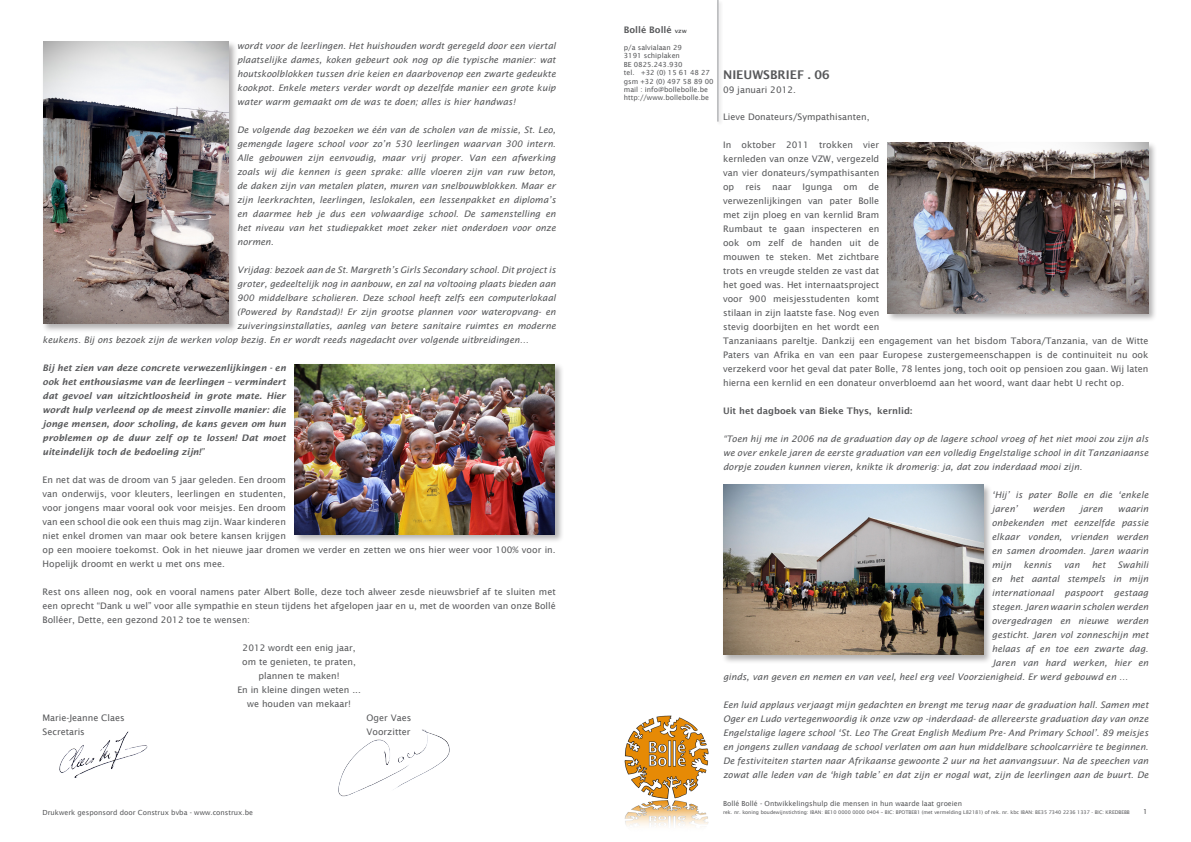
<style>
.page{position:relative;width:1191px;height:842px;background:#fff}
.page>*{position:absolute;margin:0;border:0;box-sizing:border-box;transform-origin:0 0}
.t1{font:600 12px "Lucida Sans";color:#57585a}
.t2{font:italic 9px/14px "Lucida Sans";color:#57585a;text-align:justify}
.t3{font:9px/14px "Lucida Sans";color:#57585a}
.t4{font:italic 600 9px/14px "Lucida Sans";color:#57585a;text-align:justify}
.t5{font:600 9px "Lucida Sans";color:#57585a}
.t6{font:7px/8.4px "Lucida Sans";color:#57585a}
.t7{font:5px "Lucida Sans";color:#57585a}
.s1{font-size:6px}
.s2{font-weight:400}
.s3{color:#fff}
</style>
<div class="page">
<div style="left:721px;top:483px;width:271px;height:181px;background:#231f20;opacity:.35"></div>
<img style="left:723px;top:485px;width:260px;height:170px">
<div style="left:293px;top:363px;width:271px;height:181px;background:#231f20;opacity:.35"></div>
<img style="left:294px;top:364px;width:261px;height:170px">
<div style="left:886px;top:141px;width:271px;height:182px;background:#231f20;opacity:.35"></div>
<img style="left:887px;top:143px;width:261px;height:170px">
<img style="left:624px;top:715px;width:85px;height:111px">
<div style="left:716px;top:0;width:7px;height:126px;background:#231f20;opacity:.45"></div>
<hr style="left:717px;top:0;width:1px;height:122px;background:#939598">
<div style="left:42px;top:40px;width:196px;height:293px;background:#231f20;opacity:.35"></div>
<img style="left:43px;top:42px;width:186px;height:282px">
<img style="left:59px;top:731px;width:89px;height:47px">
<img style="left:338px;top:729px;width:112px;height:68px">
<p class="t5" style="left:624px;top:25px;width:65px">Bollé Bollé <span class="s1">vzw</span></p>
<p class="t6" style="left:624px;top:43px;width:60px">p/a salvialaan 29</p>
<p class="t6" style="left:624px;top:52px;width:60px">3191 schiplaken<br>BE 0825.243.930</p>
<p class="t6" style="left:624px;top:68px;width:88px">tel. +32 (0) 15 61 48 27</p>
<p class="t6" style="left:624px;top:77px;width:91px">gsm +32 (0) 497 58 89 00</p>
<p class="t6" style="left:624px;top:85px;width:86px">mail : info@bollebolle.be</p>
<p class="t6" style="left:624px;top:94px;width:87px">http://www.bollebolle.be</p>
<p class="t2" style="left:237px;top:39px;width:320px">wordt voor de leerlingen. Het huishouden wordt geregeld door een viertal plaatselijke dames, koken gebeurt ook nog op die typische manier: wat houtskoolblokken tussen drie keien en daarbovenop een zwarte gedeukte kookpot. Enkele meters verder wordt op dezelfde manier een grote kuip water warm gemaakt om de was te doen; alles is hier handwas!</p>
<p class="t2" style="left:237px;top:123px;width:320px">De volgende dag bezoeken we één van de scholen van de missie, St. Leo, gemengde lagere school voor zo’n 530 leerlingen waarvan 300 intern.<br>Alle gebouwen zijn eenvoudig, maar vrij proper. Van een afwerking zoals wij die kennen is geen sprake: allle vloeren zijn van ruw beton, de daken zijn van metalen platen, muren van snelbouwblokken. Maar er zijn leerkrachten, leerlingen, leslokalen, een lessenpakket en diploma’s en daarmee heb je dus een volwaardige school. De samenstelling en het niveau van het studiepakket moet zeker niet onderdoen voor onze normen.</p>
<p class="t2" style="left:237px;top:263px;width:320px">Vrijdag: bezoek aan de St. Margreth’s Girls Secondary school. Dit project is</p>
<p class="t2" style="left:237px;top:277px;width:320px">groter, gedeeltelijk nog in aanbouw, en zal na voltooing plaats bieden aan</p>
<p class="t2" style="left:237px;top:291px;width:320px">900 middelbare scholieren. Deze school heeft zelfs een computerlokaal</p>
<p class="t2" style="left:237px;top:305px;width:320px">(Powered by Randstad)! Er zijn grootse plannen voor wateropvang- en</p>
<p class="t2" style="left:237px;top:319px;width:320px">zuiveringsinstallaties, aanleg van betere sanitaire ruimtes en moderne</p>
<p class="t2" style="left:43px;top:333px;width:488px">keukens. Bij ons bezoek zijn de werken volop bezig. En er wordt reeds nagedacht over volgende uitbreidingen…</p>
<p class="t4" style="left:43px;top:360px;width:245px">Bij het zien van deze concrete verwezenlijkingen - en ook het enthousiasme van de leerlingen – vermindert dat gevoel van uitzichtloosheid in grote mate. Hier wordt hulp verleend op de meest zinvolle manier: die jonge mensen, door scholing, de kans geven om hun problemen op de duur zelf op te lossen! Dat moet uiteindelijk toch de bedoeling zijn!<span class="s2">”</span></p>
<p class="t3" style="left:43px;top:473px;width:515px">En net dat was de droom van 5 jaar geleden. Een droom<br>van onderwijs, voor kleuters, leerlingen en studenten,<br>voor jongens maar vooral ook voor meisjes. Een droom<br>van een school die ook een thuis mag zijn. Waar kinderen<br>niet enkel dromen van maar ook betere kansen krijgen<br>op een mooiere toekomst. Ook in het nieuwe jaar dromen we verder en zetten we ons hier weer voor 100% voor in.<br>Hopelijk droomt en werkt u met ons mee.</p>
<p class="t3" style="left:43px;top:585px;width:515px;text-align:justify">Rest ons alleen nog, ook en vooral namens pater Albert Bolle, deze toch alweer zesde nieuwsbrief af te sluiten met een oprecht “Dank u wel” voor alle sympathie en steun tijdens het afgelopen jaar en u, met de woorden van onze Bollé Bolléer, Dette, een gezond 2012 toe te wensen:</p>
<p class="t3" style="left:243px;top:641px;width:114px">2012 wordt een enig jaar,</p>
<p class="t3" style="left:242px;top:655px;width:115px">om te genieten, te praten,</p>
<p class="t3" style="left:258px;top:669px;width:83px">plannen te maken!</p>
<p class="t3" style="left:237px;top:683px;width:125px">En in kleine dingen weten ...</p>
<p class="t3" style="left:247px;top:697px;width:105px">we houden van mekaar!</p>
<p class="t3" style="left:43px;top:711px;width:84px">Marie-Jeanne Claes</p>
<p class="t3" style="left:367px;top:711px;width:46px">Oger Vaes</p>
<p class="t3" style="left:43px;top:725px;width:44px">Secretaris</p>
<p class="t3" style="left:367px;top:725px;width:56px">Voorzitter<span class="s3">iet</span></p>
<p class="t1" style="left:723px;top:68px;width:108px">NIEUWSBRIEF . 06</p>
<p class="t3" style="left:723px;top:83px;width:74px">09 januari 2012.</p>
<p class="t3" style="left:723px;top:110px;width:148px">Lieve Donateurs/Sympathisanten,</p>
<p class="t3" style="left:723px;top:138px;width:427px">In oktober 2011 trokken vier<br>kernleden van onze VZW, vergezeld<br>van vier donateurs/sympathisanten<br>op reis naar Igunga om de<br>verwezenlijkingen van pater Bolle<br>met zijn ploeg en van kernlid Bram<br>Rumbaut te gaan inspecteren en<br>ook om zelf de handen uit de<br>mouwen te steken. Met zichtbare<br>trots en vreugde stelden ze vast dat<br>het goed was. Het internaatsproject<br>voor 900 meisjesstudenten komt<br>stilaan in zijn laatste fase. Nog even<br>stevig doorbijten en het wordt een<br>Tanzaniaans pareltje. Dankzij een engagement van het bisdom Tabora/Tanzania, van de Witte Paters van Afrika en van een paar Europese zustergemeenschappen is de continuiteit nu ook verzekerd voor het geval dat pater Bolle, 78 lentes jong, toch ooit op pensioen zou gaan. Wij laten hierna een kernlid en een donateur onverbloemd aan het woord, want daar hebt U recht op.</p>
<p class="t5" style="left:723px;top:406px;width:191px">Uit het dagboek van Bieke Thys, kernlid:</p>
<p class="t2" style="left:723px;top:432px;width:427px">“Toen hij me in 2006 na de graduation day op de lagere school vroeg of het niet mooi zou zijn als we over enkele jaren de eerste graduation van een volledig Engelstalige school in dit Tanzaniaanse dorpje zouden kunnen vieren, knikte ik dromerig: ja, dat zou inderdaad mooi zijn.</p>
<p class="t2" style="left:992px;top:488px;width:158px">‘Hij’ is pater Bolle en die ‘enkele jaren’</p>
<p class="t2" style="left:1032px;top:502px;width:33px">werden</p>
<p class="t2" style="left:1079px;top:502px;width:25px">jaren</p>
<p class="t2" style="left:992px;top:502px;width:158px;text-indent:126px">waarin onbekenden met eenzelfde passie elkaar vonden, vrienden werden en samen droomden. Jaren waarin mijn</p>
<p class="t2" style="left:1023px;top:558px;width:30px">kennis</p>
<p class="t2" style="left:1063px;top:558px;width:17px">van</p>
<p class="t2" style="left:1091px;top:558px;width:15px">het</p>
<p class="t2" style="left:1117px;top:558px;width:32px">Swahili</p>
<p class="t2" style="left:992px;top:572px;width:158px">en het aantal stempels in mijn</p>
<p class="t2" style="left:992px;top:586px;width:158px">internationaal paspoort gestaag</p>
<p class="t2" style="left:992px;top:600px;width:158px">stegen. Jaren waarin scholen werden</p>
<p class="t2" style="left:992px;top:614px;width:158px">overgedragen en nieuwe werden</p>
<p class="t2" style="left:992px;top:628px;width:158px">gesticht. Jaren vol zonneschijn met</p>
<p class="t2" style="left:992px;top:642px;width:158px">helaas af en toe een zwarte dag.</p>
<p class="t2" style="left:992px;top:656px;width:158px">Jaren van hard werken, hier en</p>
<p class="t2" style="left:723px;top:670px;width:406px">ginds, van geven en nemen en van veel, heel erg veel Voorzienigheid. Er werd gebouwd en …</p>
<p class="t2" style="left:723px;top:698px;width:427px">Een luid applaus verjaagt mijn gedachten en brengt me terug naar de graduation hall. Samen met Oger en Ludo vertegenwoordig ik onze vzw op -inderdaad- de allereerste graduation day van onze Engelstalige lagere school ‘St. Leo The Great English Medium Pre- And Primary School’. 89 meisjes en jongens zullen vandaag de school verlaten om aan hun middelbare schoolcarrière te beginnen.<br>De festiviteiten starten naar Afrikaanse gewoonte 2 uur na het aanvangsuur. Na de speechen van zowat alle leden van de ‘high table’ en dat zijn er nogal wat, zijn de leerlingen aan de buurt. De</p>
<p class="t6" style="left:723px;top:799px;width:240px">Bollé Bollé - Ontwikkelingshulp die mensen in hun waarde laat groeien</p>
<p class="t6" style="left:43px;top:808px;width:212px">Drukwerk gesponsord door Construx bvba - www.construx.be</p>
<p class="t7" style="left:723px;top:809px;width:408px">rek. nr. koning boudewijnstichting: IBAN: BE10 0000 0000 0404 – BIC: BPOTBEB1 (met vermelding L82181) of rek. nr. kbc IBAN: BE35 7340 2236 1337 - BIC: KREDBEBB</p>
<p class="t6" style="left:1143px;top:807px;width:6px">1</p>
</div>
